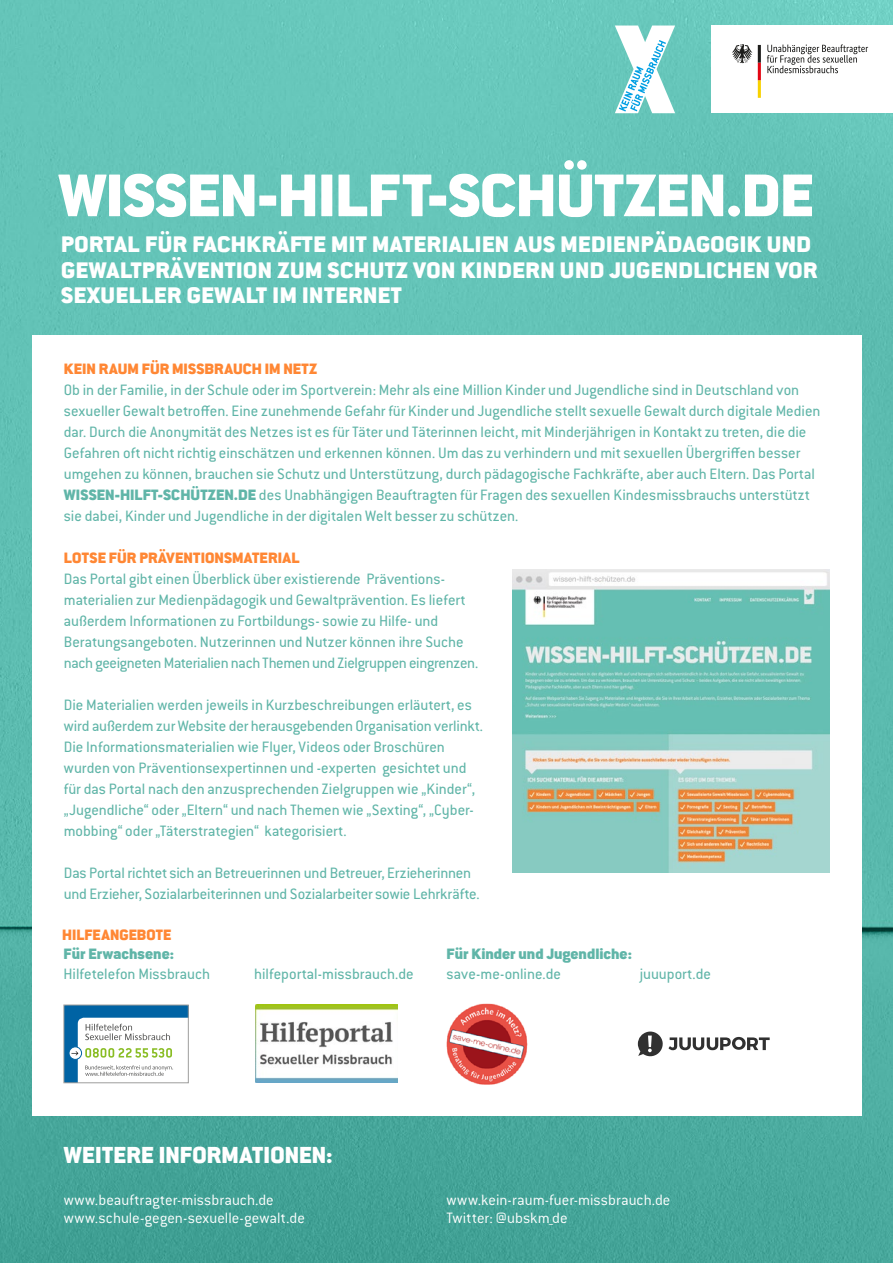
<style>
.page{position:relative;width:893px;height:1263px;background:#fff}
.page>*{position:absolute;margin:0;border:0;box-sizing:border-box;transform-origin:0 0}
.t1{font:900 66px "Conduit ITC Std";letter-spacing:-.005em;color:#fff}
.t2{font:900 25.5px "Conduit ITC Std";letter-spacing:.01em;color:#fff}
.t3{font:900 24.75px/25.8px "Conduit ITC Std";letter-spacing:.02em;color:#fff}
.t4{font:16.5px/21px "Conduit ITC Std";color:#60b5a8}
.t5{font:300 16.5px/18px "Conduit ITC Std";color:#fff}
.t6{font:900 16.5px "Conduit ITC Std";letter-spacing:.01em;color:#ff8734}
.t7{font:900 16.5px "Conduit ITC Std";color:#60b5a8}
.s1{font-weight:900}
</style>
<div class="page">
<img style="left:0;top:0;width:893px;height:1263px">
<div style="left:32px;top:335px;width:829px;height:780px;background:#fff"></div>
<img style="left:446px;top:1003px;width:82px;height:82px">
<div style="left:64px;top:1005px;width:124px;height:78px;background:#0063a4"></div>
<div style="left:69px;top:1046px;width:13px;height:14px;border:1px solid #0063a4;border-radius:50%"></div>
<svg style="left:71px;top:1018px;width:116px;height:63px;background:#e1e8e4"></svg>
<div style="left:64px;top:1005px;width:125px;height:78px;border:1px solid #9d9d9c"></div>
<img style="left:255px;top:1005px;width:143px;height:78px">
<img style="left:513px;top:569px;width:316px;height:303px">
<svg style="left:638px;top:1031px;width:132px;height:25px"></svg>
<div style="left:711px;top:26px;width:182px;height:87px;background:#fff"></div>
<svg style="left:767px;top:44px;width:101px;height:29px"></svg>
<svg style="left:732px;top:44px;width:20px;height:19px"></svg>
<svg style="left:758px;top:45px;width:3px;height:53px"></svg>
<svg style="left:615px;top:26px;width:60px;height:87px"></svg>
<h1 class="t1" style="left:59px;top:159px;width:756px">WISSEN-HILFT-SCHÜTZEN.DE</h1>
<h3 class="t3" style="left:61px;top:231px;width:758px">PORTAL FÜR FACHKRÄFTE MIT MATERIALIEN AUS MEDIENPÄDAGOGIK UND<br>GEWALTPRÄVENTION ZUM SCHUTZ VON KINDERN UND JUGENDLICHEN VOR<br>SEXUELLER GEWALT IM INTERNET</h3>
<p class="t6" style="left:64px;top:360px;width:255px">KEIN RAUM FÜR MISSBRAUCH IM NETZ</p>
<p class="t4" style="left:64px;top:379px;width:758px">Ob in der Familie, in der Schule oder im Sportverein: Mehr als eine Million Kinder und Jugendliche sind in Deutschland von sexueller Gewalt betroffen. Eine zunehmende Gefahr für Kinder und Jugendliche stellt sexuelle Gewalt durch digitale Medien dar. Durch die Anonymität des Netzes ist es für Täter und Täterinnen leicht, mit Minderjährigen in Kontakt zu treten, die die Gefahren oft nicht richtig einschätzen und erkennen können. Um das zu verhindern und mit sexuellen Übergriffen besser umgehen zu können, brauchen sie Schutz und Unterstützung, durch pädagogische Fachkräfte, aber auch Eltern. Das Portal <span class="s1">WISSEN-HILFT-SCHÜTZEN.DE</span> des Unabhängigen Beauftragten für Fragen des sexuellen Kindesmissbrauchs unterstützt sie dabei, Kinder und Jugendliche in der digitalen Welt besser zu schützen.</p>
<p class="t6" style="left:64px;top:549px;width:237px">LOTSE FÜR PRÄVENTIONSMATERIAL</p>
<p class="t4" style="left:64px;top:568px;width:416px">Das Portal gibt einen Überblick über existierende Präventions&shy;materialien zur Medienpädagogik und Gewaltprävention. Es liefert außerdem Informationen zu Fortbildungs- sowie zu Hilfe- und Beratungsangeboten. Nutzerinnen und Nutzer können ihre Suche nach geeigneten Materialien nach Themen und Zielgruppen eingrenzen.</p>
<p class="t4" style="left:64px;top:694px;width:421px">Die Materialien werden jeweils in Kurzbeschreibungen erläutert, es wird außerdem zur Website der herausgebenden Organisation verlinkt.<br>Die Informationsmaterialien wie Flyer, Videos oder Broschüren wurden von Präventionsexpertinnen und -experten gesichtet und für das Portal nach den anzusprechenden Zielgruppen wie „Kinder“, „Jugendliche“ oder „Eltern“ und nach Themen wie „Sexting“, „Cyber&shy;mobbing“ oder „Täterstrategien“ kategorisiert.</p>
<p class="t4" style="left:64px;top:862px;width:417px">Das Portal richtet sich an Betreuerinnen und Betreuer, Erzieherinnen und Erzieher, Sozialarbeiterinnen und Sozialarbeiter sowie Lehrkräfte.</p>
<p class="t6" style="left:62px;top:925px;width:111px">HILFEANGEBOTE</p>
<p class="t7" style="left:64px;top:945px;width:112px">Für Erwachsene:</p>
<p class="t4" style="left:64px;top:962px;width:148px">Hilfetelefon Missbrauch</p>
<p class="t7" style="left:446px;top:945px;width:187px">Für Kinder und Jugendliche:</p>
<p class="t4" style="left:254px;top:962px;width:161px">hilfeportal-missbrauch.de</p>
<p class="t4" style="left:446px;top:962px;width:116px">save-me-online.de</p>
<p class="t4" style="left:640px;top:962px;width:73px">juuuport.de</p>
<h2 class="t2" style="left:64px;top:1141px;width:270px">WEITERE INFORMATIONEN:</h2>
<p class="t5" style="left:64px;top:1190px;width:243px">www.beauftragter-missbrauch.de www.schule-gegen-sexuelle-gewalt.de</p>
<p class="t5" style="left:446px;top:1190px;width:226px">www.kein-raum-fuer-missbrauch.de<br>Twitter: @ubskm_de</p>
</div>
